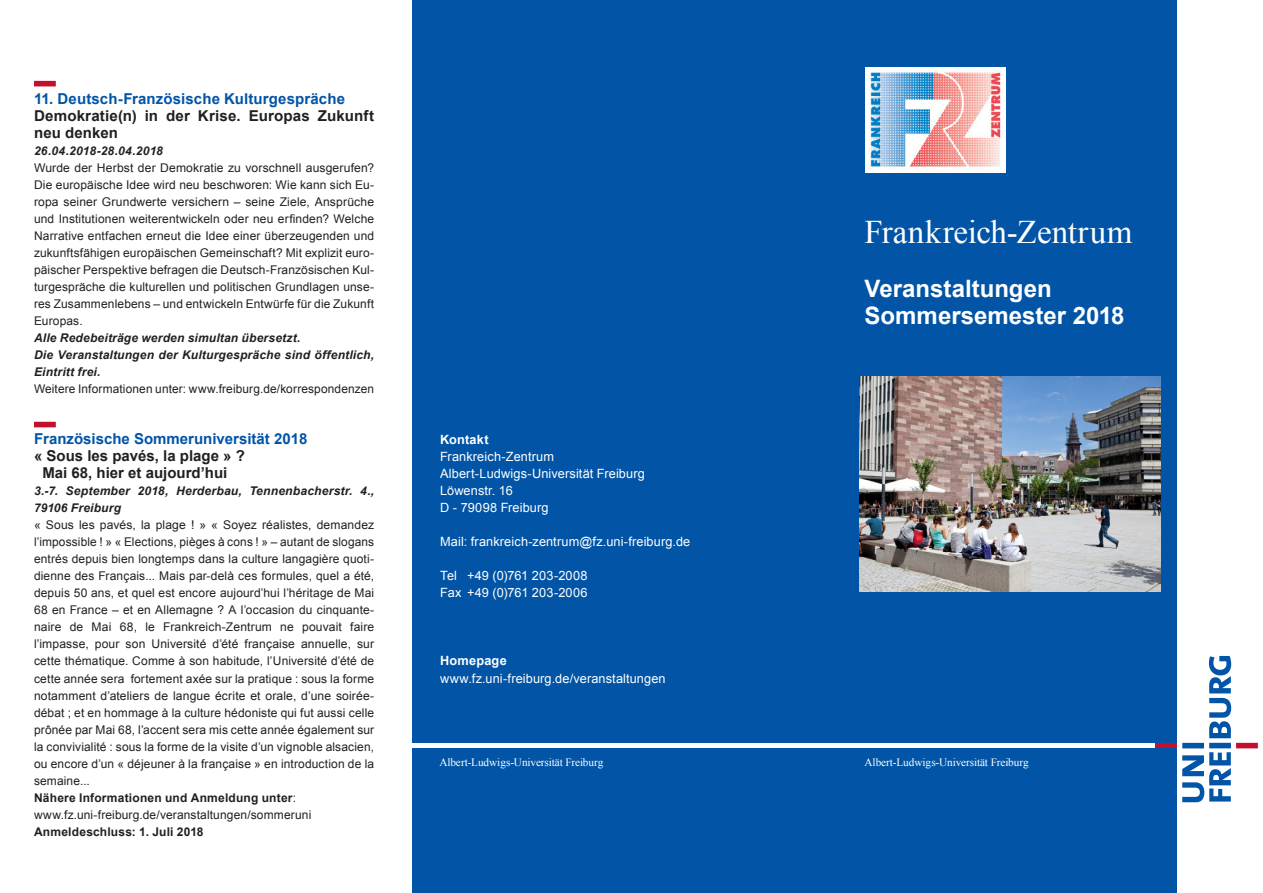
<style>
.page{position:relative;width:1263px;height:893px;background:#fff}
.page>*{position:absolute;margin:0;border:0;box-sizing:border-box;transform-origin:0 0}
._03_Fließtext_8_5pt{font:33px "Times New Roman";color:#fff}
._03_Fließtext_8_5pt-2{font:700 24px "Arial";color:#fff}
._03_Fließtext_8_5pt-3{font:700 15px/17px "Arial";color:#231f20}
._03_Fließtext_8_5pt-4{font:700 15px "Arial";color:#0154a6}
._03_Fließtext_8_5pt-5{font:12.75px "Arial";letter-spacing:.01em;color:#fff}
._03_Fließtext_8_5pt-6{font:700 12.75px "Arial";letter-spacing:.015em;color:#fff}
._03_Fließtext_8_5pt-7{font:12px/17px "Arial";letter-spacing:.01em;color:#231f20;text-align:justify}
._03_Fließtext_8_5pt-8{font:italic 700 12px/17px "Arial";letter-spacing:.015em;color:#231f20}
._03_Fließtext_8_5pt-9{font:700 12px "Arial";letter-spacing:.015em;color:#231f20}
.t1{font:11.25px "Times New Roman";letter-spacing:-.01em;color:#fff}
.s1{font-weight:400}
</style>
<div class="page">
<div style="left:412px;top:0;width:426px;height:743px;background:#0154a6"></div>
<svg style="left:1182px;top:656px;width:49px;height:146px"></svg>
<div style="left:1236px;top:743px;width:22px;height:5px;background:#c3102e"></div>
<div style="left:1155px;top:743px;width:22px;height:5px;background:#c3102e"></div>
<div style="left:412px;top:748px;width:426px;height:145px;background:#0154a6"></div>
<div style="left:838px;top:748px;width:339px;height:145px;background:#0154a6"></div>
<div style="left:838px;top:0;width:339px;height:359px;background:#0154a6"></div>
<div style="left:835px;top:350px;width:342px;height:393px;background:#0154a6"></div>
<img style="left:859px;top:376px;width:301px;height:216px">
<div style="left:34px;top:81px;width:22px;height:5px;background:#c3102e"></div>
<div style="left:34px;top:422px;width:22px;height:5px;background:#c3102e"></div>
<div style="left:865px;top:67px;width:140px;height:106px;background:#fff"></div>
<img style="left:870px;top:72px;width:131px;height:95px">
<p class="_03_Fließtext_8_5pt-4" style="left:34px;top:89px;width:312px">11. Deutsch-Französische Kulturgespräche</p>
<p class="_03_Fließtext_8_5pt-3" style="left:34px;top:108px;width:342px">Demokratie(n) in der Krise. Europas Zukunft neu denken</p>
<p class="_03_Fließtext_8_5pt-8" style="left:34px;top:143px;width:130px">26.04.2018-28.04.2018</p>
<p class="_03_Fließtext_8_5pt-7" style="left:34px;top:160px;width:342px">Wurde der Herbst der Demokratie zu vorschnell ausgerufen?<br>Die europäische Idee wird neu beschworen: Wie kann sich Eu&shy;ropa seiner Grundwerte versichern – seine Ziele, Ansprüche und Institutionen weiterentwickeln oder neu erfinden? Welche Narrative entfachen erneut die Idee einer überzeugenden und zukunftsfähigen europäischen Gemeinschaft? Mit explizit euro&shy;päischer Perspektive befragen die Deutsch-Französischen Kul&shy;turgespräche die kulturellen und politischen Grundlagen unse&shy;res Zusammenlebens – und entwickeln Entwürfe für die Zukunft Europas.</p>
<p class="_03_Fließtext_8_5pt-8" style="left:34px;top:330px;width:268px">Alle Redebeiträge werden simultan übersetzt.</p>
<p class="_03_Fließtext_8_5pt-8" style="left:34px;top:347px;width:342px">Die Veranstaltungen der Kulturgespräche sind öffentlich,<br>Eintritt frei.</p>
<p class="_03_Fließtext_8_5pt-7" style="left:34px;top:381px;width:342px">Weitere Informationen unter: www.freiburg.de/korrespondenzen</p>
<p class="_03_Fließtext_8_5pt-4" style="left:34px;top:429px;width:275px">Französische Sommeruniversität 2018</p>
<p class="_03_Fließtext_8_5pt-3" style="left:34px;top:448px;width:212px">« Sous les pavés, la plage » ?</p>
<p class="_03_Fließtext_8_5pt-3" style="left:42px;top:465px;width:187px">Mai 68, hier et aujourd’hui</p>
<p class="_03_Fließtext_8_5pt-8" style="left:34px;top:483px;width:342px">3.-7. September 2018, Herderbau, Tennenbacherstr. 4.,<br>79106 Freiburg</p>
<p class="_03_Fließtext_8_5pt-7" style="left:34px;top:517px;width:342px">« Sous les pavés, la plage ! » « Soyez réalistes, demandez l’impossible ! » « Elections, pièges à cons ! » – autant de slogans entrés depuis bien longtemps dans la culture langagière quoti&shy;dienne des Français... Mais par-delà ces formules, quel a été, depuis 50 ans, et quel est encore aujourd’hui l’héritage de Mai 68 en France – et en Allemagne ? A l’occasion du cinquante&shy;naire de Mai 68, le Frankreich-Zentrum ne pouvait faire l’impasse, pour son Université d’été française annuelle, sur</p>
<p class="_03_Fließtext_8_5pt-7" style="left:34px;top:653px;width:342px">cette thématique. Comme à son habitude, l’Université d’été de cette année sera fortement axée sur la pratique : sous la forme notamment d’ateliers de langue écrite et orale, d’une soirée&shy;débat ; et en hommage à la culture hédoniste qui fut aussi celle prônée par Mai 68, l’accent sera mis cette année également sur la convivialité : sous la forme de la visite d’un vignoble alsacien, ou encore d’un « déjeuner à la française » en introduction de la semaine...</p>
<p class="_03_Fließtext_8_5pt-9" style="left:34px;top:789px;width:264px">Nähere Informationen und Anmeldung unter<span class="s1">:</span></p>
<p class="_03_Fließtext_8_5pt-7" style="left:34px;top:806px;width:279px">www.fz.uni-freiburg.de/veranstaltungen/sommeruni</p>
<p class="_03_Fließtext_8_5pt-9" style="left:34px;top:823px;width:171px">Anmeldeschluss: 1. Juli 2018</p>
<p class="_03_Fließtext_8_5pt-6" style="left:440px;top:431px;width:50px">Kontakt</p>
<p class="_03_Fließtext_8_5pt-5" style="left:440px;top:449px;width:115px">Frankreich-Zentrum</p>
<p class="_03_Fließtext_8_5pt-5" style="left:440px;top:466px;width:206px">Albert-Ludwigs-Universität Freiburg</p>
<p class="_03_Fließtext_8_5pt-5" style="left:440px;top:483px;width:74px">Löwenstr. 16</p>
<p class="_03_Fließtext_8_5pt-5" style="left:440px;top:500px;width:110px">D - 79098 Freiburg</p>
<p class="_03_Fließtext_8_5pt-5" style="left:440px;top:534px;width:252px">Mail: frankreich-zentrum@fz.uni-freiburg.de</p>
<p class="_03_Fließtext_8_5pt-5" style="left:440px;top:568px;width:149px">Tel +49 (0)761 203-2008</p>
<p class="_03_Fließtext_8_5pt-5" style="left:440px;top:585px;width:149px">Fax +49 (0)761 203-2006</p>
<p class="_03_Fließtext_8_5pt-6" style="left:440px;top:652px;width:68px">Homepage</p>
<p class="_03_Fließtext_8_5pt-5" style="left:440px;top:670px;width:227px">www.fz.uni-freiburg.de/veranstaltungen</p>
<p class="_03_Fließtext_8_5pt" style="left:865px;top:210px;width:269px">Frankreich-Zentrum</p>
<p class="_03_Fließtext_8_5pt-2" style="left:865px;top:273px;width:189px">Veranstaltungen</p>
<p class="_03_Fließtext_8_5pt-2" style="left:865px;top:300px;width:261px">Sommersemester 2018</p>
<p class="t1" style="left:439px;top:754px;width:166px">Albert-Ludwigs-Universität Freiburg</p>
<p class="t1" style="left:865px;top:754px;width:166px">Albert-Ludwigs-Universität Freiburg</p>
</div>
